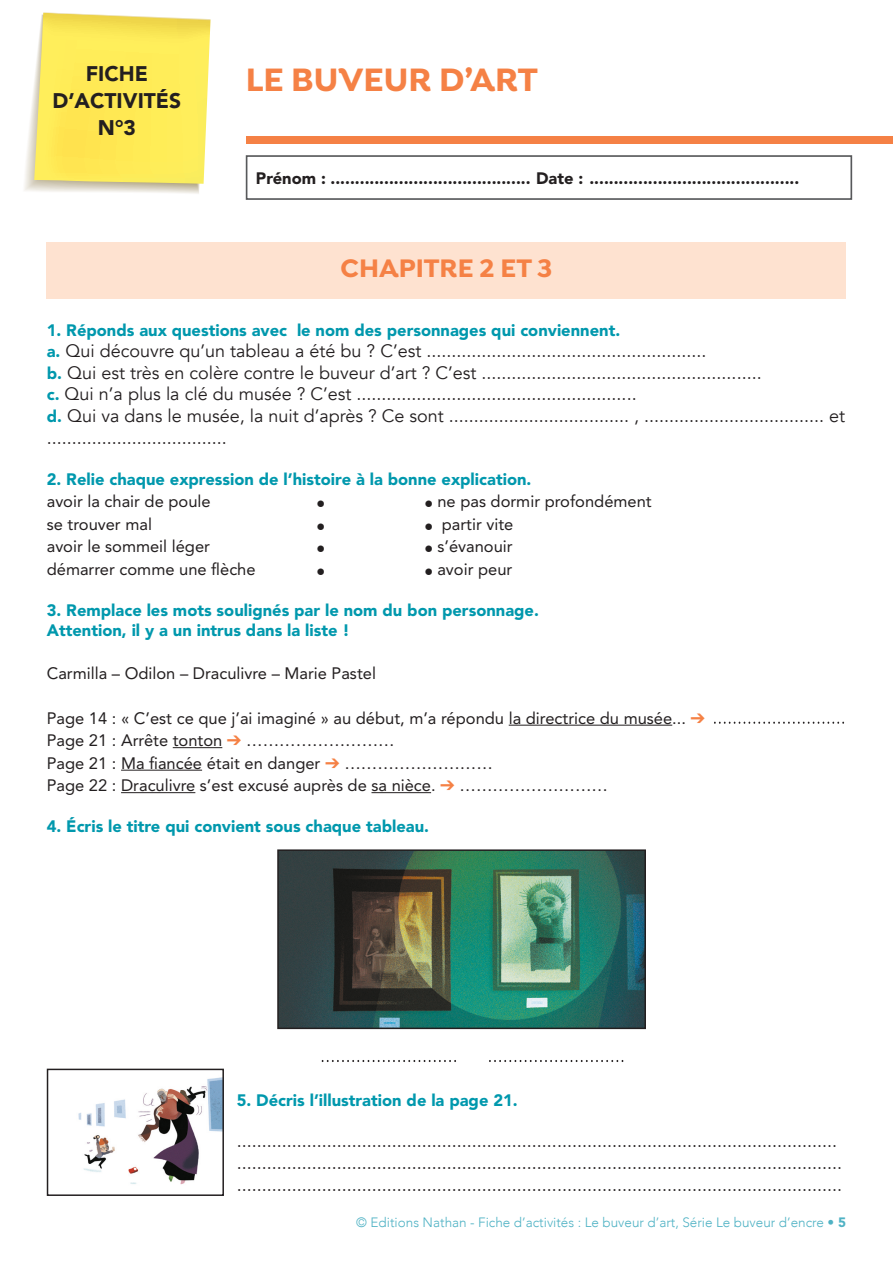
<style>
.page{position:relative;width:893px;height:1263px;background:#fff}
.page>*{position:absolute;margin:0;border:0;box-sizing:border-box;transform-origin:0 0}
.t1{font:700 34.5px "Isidora";color:#f58145}
.t2{font:700 27px "Isidora";color:#f58145}
.t3{font:900 21px/27px "Avenir LT Std";color:#231f20;text-align:center}
.t4{font:18px/21.6px "Avenir";color:#231f20}
.t5{font:16.5px/22.5px "Avenir LT Std";color:#231f20}
.t6{font:900 16.5px/19.8px "Avenir LT Std";color:#0098ad}
.t7{font:900 16.5px "Avenir LT Std";color:#231f20}
.t8{font:300 13.5px "Avenir";color:#4fb2c4}
.s1{font-family:"Avenir LT Std";font-weight:900;font-size:16.5px;color:#0098ad}
.s2{color:#f58145}
.s3{font-family:"Avenir LT Std";font-weight:900}
</style>
<div class="page">
<div style="left:246px;top:136px;width:647px;height:8px;background:#f58145"></div>
<svg style="left:24px;top:12px;width:187px;height:182px;background:#fae970"></svg>
<div style="left:246px;top:155px;width:606px;height:45px;border:2px solid #58595b"></div>
<div style="left:47px;top:242px;width:799px;height:57px;background:#fee2d0"></div>
<hr style="left:509px;top:725px;width:163px;height:1px;background:#231f20">
<hr style="left:173px;top:747px;width:49px;height:1px;background:#231f20">
<hr style="left:121px;top:770px;width:81px;height:1px;background:#231f20">
<hr style="left:121px;top:792px;width:74px;height:1px;background:#231f20">
<hr style="left:371px;top:792px;width:60px;height:1px;background:#231f20">
<img style="left:78px;top:1077px;width:143px;height:108px">
<div style="left:47px;top:1069px;width:177px;height:127px;border:2px solid #231f20"></div>
<svg style="left:714px;top:722px;width:130px;height:2px"></svg>
<svg style="left:489px;top:1060px;width:134px;height:2px"></svg>
<svg style="left:322px;top:1060px;width:134px;height:2px"></svg>
<img style="left:280px;top:852px;width:363px;height:174px">
<div style="left:277px;top:849px;width:369px;height:180px;border:2px solid #231f20"></div>
<p class="t3" style="left:86px;top:60px;width:64px">FICHE</p>
<h1 class="t1" style="left:246px;top:58px;width:294px">LE BUVEUR D’ART</h1>
<p class="t3" style="left:52px;top:87px;width:130px">D’ACTIVITÉS<br>N°3</p>
<p class="t7" style="left:256px;top:168px;width:545px">Prénom : ......................................... Date : ...........................................</p>
<h2 class="t2" style="left:341px;top:251px;width:213px">CHAPITRE 2 ET 3</h2>
<p class="t6" style="left:47px;top:320px;width:575px">1. Réponds aux questions avec le nom des personnages qui conviennent.</p>
<p class="t4" style="left:47px;top:340px;width:800px"><span class="s1">a.</span> Qui découvre qu’un tableau a été bu ? C’est ........................................................<br><span class="s1">b.</span> Qui est très en colère contre le buveur d’art ? C’est ........................................................<br><span class="s1">c.</span> Qui n’a plus la clé du musée ? C’est ........................................................<br><span class="s1">d.</span> Qui va dans le musée, la nuit d’après ? Ce sont .................................... , .................................... et ....................................</p>
<p class="t6" style="left:47px;top:469px;width:486px">2. Relie chaque expression de l’histoire à la bonne explication.</p>
<p class="t5" style="left:47px;top:491px;width:165px">avoir la chair de poule</p>
<p class="t5" style="left:437px;top:491px;width:216px">ne pas dormir profondément</p>
<p class="t5" style="left:47px;top:513px;width:107px">se trouver mal</p>
<p class="t5" style="left:442px;top:513px;width:73px">partir vite</p>
<p class="t5" style="left:47px;top:536px;width:165px">avoir le sommeil léger</p>
<p class="t5" style="left:437px;top:536px;width:77px">s’évanouir</p>
<p class="t5" style="left:47px;top:558px;width:210px">démarrer comme une flèche</p>
<p class="t5" style="left:437px;top:558px;width:76px">avoir peur</p>
<p class="t6" style="left:47px;top:601px;width:494px">3. Remplace les mots soulignés par le nom du bon personnage.<br>Attention, il y a un intrus dans la liste !</p>
<p class="t5" style="left:47px;top:662px;width:331px">Carmilla – Odilon – Draculivre – Marie Pastel</p>
<p class="t5" style="left:47px;top:707px;width:660px">Page 14 : « C’est ce que j’ai imaginé » au début, m’a répondu la directrice du musée... <span class="s2">➔ </span>Page 21 : Arrête tonton <span class="s2">➔</span> ………………………<br>Page 21 : Ma fiancée était en danger <span class="s2">➔</span> ………………………<br>Page 22 : Draculivre s’est excusé auprès de sa nièce. <span class="s2">➔</span> ………………………</p>
<p class="t6" style="left:47px;top:817px;width:384px">4. Écris le titre qui convient sous chaque tableau.</p>
<p class="t6" style="left:237px;top:1090px;width:283px">5. Décris l’illustration de la page 21.</p>
<p class="t4" style="left:237px;top:1131px;width:607px">........................................................................................................................ ......................................................................................................................... .........................................................................................................................</p>
<p class="t8" style="left:356px;top:1214px;width:491px">© Editions Nathan - Fiche d’activités : Le buveur d’art, Série Le buveur d’encre • <span class="s3">5</span></p>
</div>
